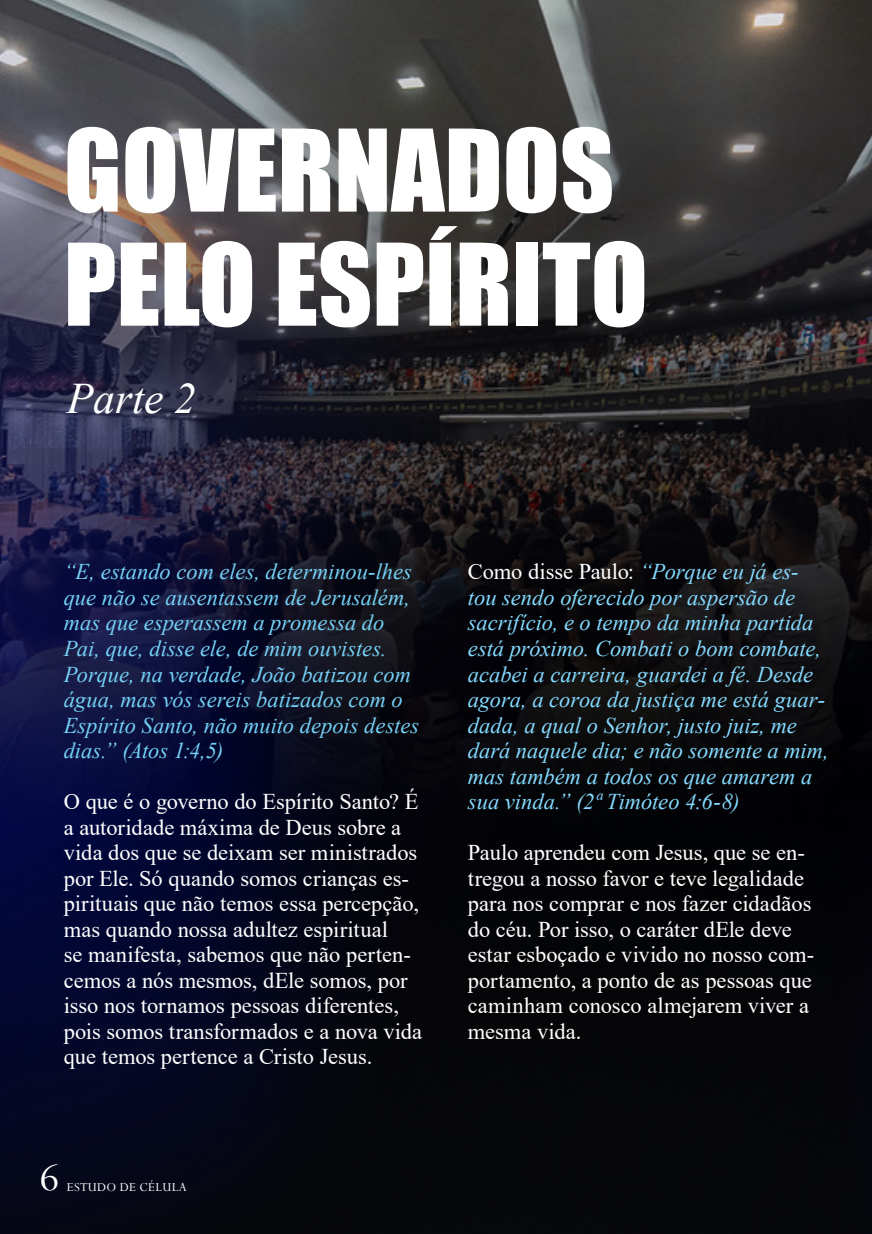
<style>
.page{position:relative;width:872px;height:1234px;background:#fff}
.page>*{position:absolute;margin:0;border:0;box-sizing:border-box;transform-origin:0 0}
.Texto{font:105px "Impact";color:#fff}
.Texto-2{font:italic 43.5px "Times New Roman";color:#fff}
.t1{font:43.5px "Perpetua";color:#fff}
.Texto-3{font:22.5px/25.5px "Times New Roman";letter-spacing:-.005em;color:#fff}
.Texto-4{font:italic 22.5px/25.5px "Times New Roman";color:#85daff}
.Texto-5{font:italic 22.5px/25.5px "Times New Roman";color:#75d1f6}
.t2{font:13.5px "Perpetua";letter-spacing:.02em;color:#fff}
.s1{font-style:normal;color:#fff}
</style>
<div class="page">
<img style="left:0;top:823px;width:872px;height:410px">
<img style="left:0;top:0;width:872px;height:823px">
<p class="Texto" style="left:64px;top:89px;width:552px">GOVERNADOS</p>
<p class="Texto" style="left:64px;top:203px;width:585px">PELO ESPÍRITO</p>
<p class="Texto-2" style="left:67px;top:368px;width:131px">Parte 2</p>
<p class="Texto-5" style="left:64px;top:558px;width:357px">“E, estando com eles, determinou-lhes que não se ausentassem de Jerusalém, mas que esperassem a promessa do Pai, que, disse ele, de mim ouvistes.<br>Porque, na verdade, João batizou com água, mas vós sereis batizados com o Espírito Santo, não muito depois destes dias.” (Atos 1:4,5)</p>
<p class="Texto-3" style="left:64px;top:788px;width:360px">O que é o governo do Espírito Santo? É a autoridade máxima de Deus sobre a vida dos que se deixam ser ministrados por Ele. Só quando somos crianças es&shy;pirituais que não temos essa percepção, mas quando nossa adultez espiritual<br>se manifesta, sabemos que não perten&shy;cemos a nós mesmos, dEle somos, por isso nos tornamos pessoas diferentes, pois somos transformados e a nova vida que temos pertence a Cristo Jesus.</p>
<p class="t1" style="left:40px;top:1149px;width:21px">6</p>
<p class="t2" style="left:67px;top:1178px;width:121px">ESTUDO DE CÉLULA</p>
<p class="Texto-4" style="left:468px;top:558px;width:362px"><span class="s1">Como disse Paulo:</span> “Porque eu já es&shy;tou sendo oferecido por aspersão de sacrifício, e o tempo da minha partida está próximo. Combati o bom combate, acabei a carreira, guardei a fé. Desde agora, a coroa da justiça me está guar&shy;dada, a qual o Senhor, justo juiz, me dará naquele dia; e não somente a mim, mas também a todos os que amarem a sua vinda.” (2ª Timóteo 4:6-8)</p>
<p class="Texto-3" style="left:468px;top:839px;width:348px">Paulo aprendeu com Jesus, que se en&shy;tregou a nosso favor e teve legalidade para nos comprar e nos fazer cidadãos do céu. Por isso, o caráter dEle deve estar esboçado e vivido no nosso com&shy;portamento, a ponto de as pessoas que caminham conosco almejarem viver a mesma vida.</p>
</div>
